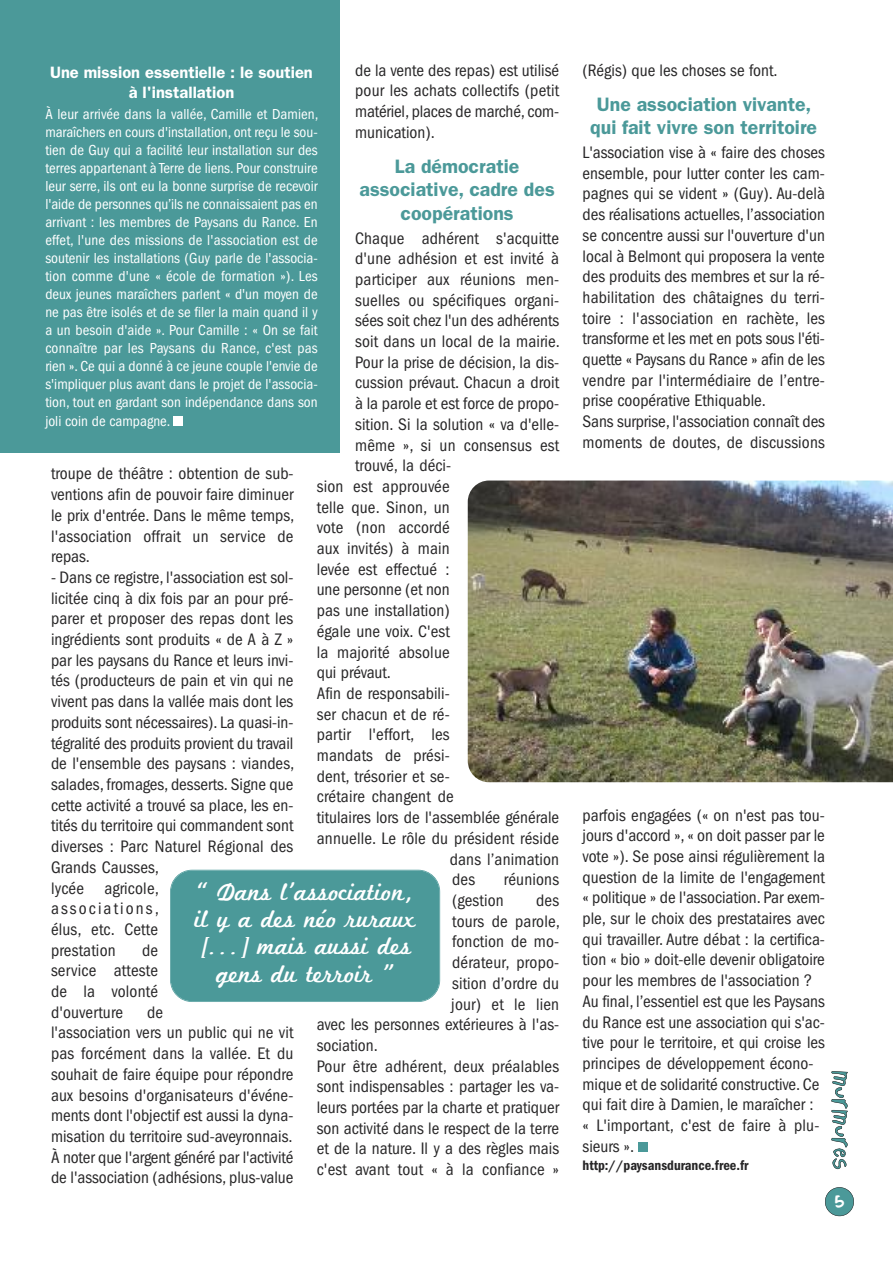
<style>
.page{position:relative;width:893px;height:1263px;background:#fff}
.page>*{position:absolute;margin:0;border:0;box-sizing:border-box;transform-origin:0 0}
.t1{font:25.35px/27.3px "Marketing Script";color:#fff;text-align:center}
.t2{font:600 19.5px/23.4px "ITC Franklin Gothic Std";color:#4b9999;text-align:center}
.t3{font:condensed 17.25px/20.7px "ITC Franklin Gothic Std";color:#272627}
.t4{font:600 16.5px/19.8px "ITC Franklin Gothic Std";color:#fff;text-align:center}
.t5{font:15.15px "Childs Play Age Six";color:#fff}
.t6{font:condensed 15px/18px "ITC Franklin Gothic Std";color:#fff;text-align:justify}
.t7{font:14.25px "ITC Franklin Gothic Std Dm Cd";color:#272627}
</style>
<div class="page">
<div style="left:638px;top:1142px;width:9px;height:10px;background:#4b9999"></div>
<div style="left:0;top:0;width:340px;height:453px;background:#4b9999"></div>
<div style="left:174px;top:416px;width:9px;height:10px;background:#fff"></div>
<img style="left:468px;top:480px;width:425px;height:302px">
<div style="left:825px;top:1187px;width:29px;height:29px;background:#4b9999;border-radius:50%"></div>
<div style="left:825px;top:1187px;width:29px;height:29px;border:1px solid #272627;border-radius:50%"></div>
<svg style="left:831px;top:1071px;width:17px;height:98px"></svg>
<div style="left:171px;top:870px;width:268px;height:131px;background:#4b9999;border-radius:21px"></div>
<div style="left:170px;top:870px;width:270px;height:132px;border:2px solid #4b9999;border-radius:22px"></div>
<p class="t3" style="left:355px;top:61px;width:205px;text-align:justify">de la vente des repas) est utilisé pour les achats collectifs (petit matériel, places de marché, com&shy;munication).</p>
<p class="t2" style="left:360px;top:156px;width:197px">La démocratie associative, cadre des coopérations</p>
<p class="t3" style="left:355px;top:229px;width:205px">Chaque adhérent s'acquitte</p>
<p class="t3" style="left:355px;top:250px;width:205px">d'une adhésion et est invité à</p>
<p class="t3" style="left:355px;top:270px;width:205px">participer aux réunions men-</p>
<p class="t3" style="left:355px;top:291px;width:205px">suelles ou spécifiques organi-</p>
<p class="t3" style="left:355px;top:312px;width:205px">sées soit chez l'un des adhérents</p>
<p class="t3" style="left:355px;top:332px;width:206px">soit dans un local de la mairie.</p>
<p class="t3" style="left:355px;top:353px;width:205px">Pour la prise de décision, la dis-</p>
<p class="t3" style="left:355px;top:374px;width:205px">cussion prévaut. Chacun a droit</p>
<p class="t3" style="left:355px;top:394px;width:205px">à la parole et est force de propo-</p>
<p class="t3" style="left:355px;top:415px;width:205px">sition. Si la solution « va d'elle-</p>
<p class="t3" style="left:355px;top:436px;width:205px">même », si un consensus est</p>
<p class="t3" style="left:355px;top:457px;width:97px">trouvé, la déci-</p>
<p class="t3" style="left:317px;top:477px;width:134px">sion est approuvée</p>
<p class="t3" style="left:317px;top:498px;width:134px">telle que. Sinon, un</p>
<p class="t3" style="left:317px;top:519px;width:134px">vote (non accordé</p>
<p class="t3" style="left:317px;top:539px;width:134px">aux invités) à main</p>
<p class="t3" style="left:317px;top:560px;width:134px">levée est effectué :</p>
<p class="t3" style="left:317px;top:581px;width:134px">une personne (et non</p>
<p class="t3" style="left:317px;top:601px;width:134px">pas une installation)</p>
<p class="t3" style="left:317px;top:622px;width:134px">égale une voix. C'est</p>
<p class="t3" style="left:317px;top:643px;width:134px">la majorité absolue</p>
<p class="t3" style="left:317px;top:664px;width:76px">qui prévaut.</p>
<p class="t3" style="left:317px;top:684px;width:134px">Afin de responsabili-</p>
<p class="t3" style="left:317px;top:705px;width:134px">ser chacun et de ré-</p>
<p class="t3" style="left:317px;top:726px;width:134px">partir l'effort, les</p>
<p class="t3" style="left:317px;top:746px;width:134px">mandats de prési-</p>
<p class="t3" style="left:317px;top:767px;width:134px">dent, trésorier et se-</p>
<p class="t3" style="left:317px;top:788px;width:138px">crétaire changent de</p>
<p class="t3" style="left:317px;top:808px;width:244px">titulaires lors de l'assemblée générale</p>
<p class="t3" style="left:317px;top:829px;width:244px">annuelle. Le rôle du président réside</p>
<p class="t3" style="left:450px;top:850px;width:111px">dans l’animation</p>
<p class="t3" style="left:452px;top:871px;width:24px">des</p>
<p class="t3" style="left:504px;top:871px;width:57px">réunions</p>
<p class="t3" style="left:452px;top:891px;width:53px">(gestion</p>
<p class="t3" style="left:536px;top:891px;width:24px">des</p>
<p class="t3" style="left:452px;top:912px;width:109px">tours de parole,</p>
<p class="t3" style="left:452px;top:933px;width:109px">fonction de mo-</p>
<p class="t3" style="left:452px;top:953px;width:109px">dérateur, propo-</p>
<p class="t3" style="left:452px;top:974px;width:109px">sition d’ordre du</p>
<p class="t3" style="left:451px;top:995px;width:109px">jour) et le lien</p>
<p class="t3" style="left:317px;top:1015px;width:244px">avec les personnes extérieures à l'as-</p>
<p class="t3" style="left:317px;top:1036px;width:63px">sociation.</p>
<p class="t3" style="left:317px;top:1057px;width:244px">Pour être adhérent, deux préalables</p>
<p class="t3" style="left:317px;top:1078px;width:244px">sont indispensables : partager les va-</p>
<p class="t3" style="left:317px;top:1098px;width:244px">leurs portées par la charte et pratiquer</p>
<p class="t3" style="left:317px;top:1119px;width:244px">son activité dans le respect de la terre</p>
<p class="t3" style="left:317px;top:1140px;width:244px">et de la nature. Il y a des règles mais</p>
<p class="t3" style="left:317px;top:1160px;width:244px">c'est avant tout « à la confiance »</p>
<p class="t4" style="left:50px;top:64px;width:264px">Une mission essentielle : le soutien à l'installation</p>
<p class="t6" style="left:45px;top:106px;width:275px">À leur arrivée dans la vallée, Camille et Damien, maraîchers en cours d'installation, ont reçu le sou&shy;tien de Guy qui a facilité leur installation sur des terres appartenant à Terre de liens. Pour construire leur serre, ils ont eu la bonne surprise de recevoir l'aide de personnes qu’ils ne connaissaient pas en arrivant : les membres de Paysans du Rance. En effet, l'une des missions de l'association est de soutenir les installations (Guy parle de l'associa&shy;tion comme d'une « école de formation »). Les deux jeunes maraîchers parlent « d'un moyen de ne pas être isolés et de se filer la main quand il y a un besoin d'aide ». Pour Camille : « On se fait connaître par les Paysans du Rance, c'est pas rien ». Ce qui a donné à ce jeune couple l'envie de s'impliquer plus avant dans le projet de l'associa&shy;tion, tout en gardant son indépendance dans son joli coin de campagne.</p>
<p class="t3" style="left:51px;top:465px;width:245px;text-align:justify">troupe de théâtre : obtention de sub&shy;ventions afin de pouvoir faire diminuer le prix d'entrée. Dans le même temps, l'association offrait un service de repas.</p>
<p class="t3" style="left:51px;top:568px;width:245px">- Dans ce registre, l'association est sol&shy;licitée cinq à dix fois par an pour pré&shy;parer et proposer des repas dont les ingrédients sont produits « de A à Z » par les paysans du Rance et leurs invi&shy;tés (producteurs de pain et vin qui ne vivent pas dans la vallée mais dont les produits sont nécessaires). La quasi-in&shy;tégralité des produits provient du travail de l'ensemble des paysans : viandes, salades, fromages, desserts. Signe que cette activité a trouvé sa place, les en&shy;tités du territoire qui commandent sont diverses : Parc Naturel Régional des<br>Grands Causses,<br>lycée agricole,<br>associations,<br>élus, etc. Cette<br>prestation</p>
<h1 class="t1" style="left:194px;top:880px;width:223px">“ Dans l'association, il y a des néo ruraux […] mais aussi des gens du terroir ”</h1>
<p class="t3" style="left:51px;top:941px;width:109px;text-align:justify;text-indent:91px">de service atteste de la volonté d'ouverture</p>
<p class="t3" style="left:51px;top:1003px;width:244px;text-indent:96px">de<br>l'association vers un public qui ne vit pas forcément dans la vallée. Et du souhait de faire équipe pour répondre aux besoins d'organisateurs d'événe&shy;ments dont l'objectif est aussi la dyna&shy;misation du territoire sud-aveyronnais.<br>À noter que l'argent généré par l'activité de l'association (adhésions, plus-value</p>
<p class="t3" style="left:582px;top:61px;width:196px">(Régis) que les choses se font.</p>
<p class="t2" style="left:590px;top:94px;width:228px">Une association vivante, qui fait vivre son territoire</p>
<p class="t3" style="left:583px;top:143px;width:244px">L'association vise à « faire des choses ensemble, pour lutter conter les cam&shy;pagnes qui se vident » (Guy). Au-delà des réalisations actuelles, l’association se concentre aussi sur l'ouverture d'un local à Belmont qui proposera la vente des produits des membres et sur la ré&shy;habilitation des châtaignes du terri&shy;toire : l'association en rachète, les transforme et les met en pots sous l'éti&shy;quette « Paysans du Rance » afin de les vendre par l'intermédiaire de l’entre&shy;prise coopérative Ethiquable.<br>Sans surprise, l'association connaît des moments de doutes, de discussions</p>
<p class="t3" style="left:583px;top:806px;width:244px">parfois engagées (« on n'est pas tou&shy;jours d'accord », « on doit passer par le vote »). Se pose ainsi régulièrement la question de la limite de l'engagement « politique » de l'association. Par exem&shy;ple, sur le choix des prestataires avec qui travailler. Autre débat : la certifica&shy;tion « bio » doit-elle devenir obligatoire pour les membres de l'association ?<br>Au final, l’essentiel est que les Paysans du Rance est une association qui s'ac&shy;tive pour le territoire, et qui croise les principes de développement écono&shy;mique et de solidarité constructive. Ce qui fait dire à Damien, le maraîcher :<br>« L'important, c'est de faire à plu&shy;sieurs ».</p>
<p class="t7" style="left:583px;top:1161px;width:168px">http://paysansdurance.free.fr</p>
<p class="t5" style="left:835px;top:1195px;width:11px">5</p>
</div>
